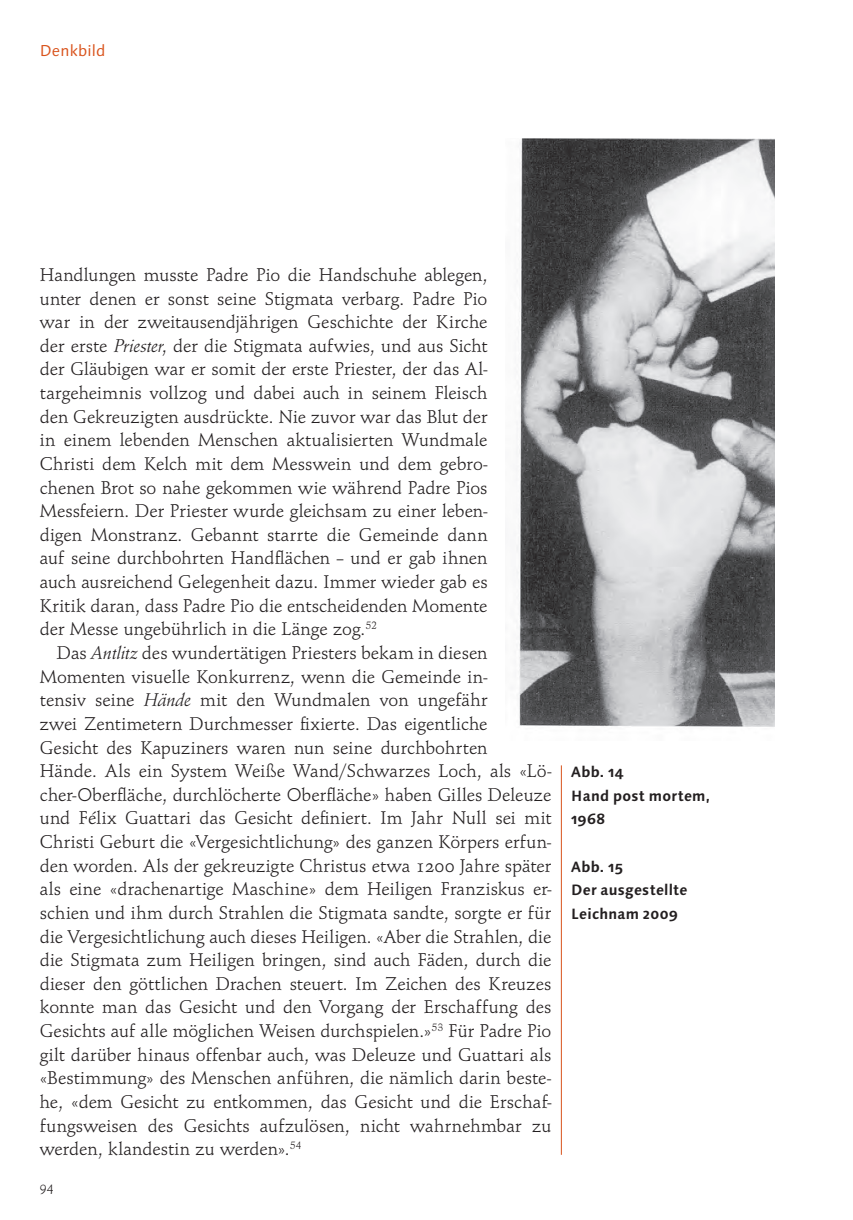
<style>
.page{position:relative;width:853px;height:1220px;background:#fff}
.page>*{position:absolute;margin:0;border:0;box-sizing:border-box;transform-origin:0 0}
.t1{font:19.25px/23.6px "Schneidler OSF";letter-spacing:.005em;color:#231f20;text-align:justify}
.t2{font:15.75px "Linotype Syntax Os F";letter-spacing:.01em;color:#d9531c}
.t3{font:700 14.88px/23.6px "Linotype Syntax Os F";letter-spacing:.015em;color:#231f20}
.t4{font:14px "Schneidler OSF";color:#231f20}
.s1{font-family:"Schneidler Ita"}
</style>
<div class="page">
<hr style="left:560px;top:765px;width:1px;height:389px;background:#d9531c">
<img style="left:516px;top:139px;width:258px;height:588px">
<p class="t2" style="left:40px;top:45px;width:67px">Denkbild</p>
<p class="t1" style="left:40px;top:264px;width:449px">Handlungen musste Padre Pio die Handschuhe ablegen, unter denen er sonst seine Stigmata verbarg. Padre Pio war in der zweitausendjährigen Geschichte der Kirche der erste <span class="s1">Priester</span>, der die Stigmata aufwies, und aus Sicht der Gläubigen war er somit der erste Priester, der das Al&shy;targeheimnis vollzog und dabei auch in seinem Fleisch den Gekreuzigten ausdrückte. Nie zuvor war das Blut der in einem lebenden Menschen aktualisierten Wundmale Christi dem Kelch mit dem Messwein und dem gebro&shy;chenen Brot so nahe gekommen wie während Padre Pios Messfeiern. Der Priester wurde gleichsam zu einer leben&shy;digen Monstranz. Gebannt starrte die Gemeinde dann auf seine durchbohrten Handflächen – und er gab ihnen auch ausreichend Gelegenheit dazu. Immer wieder gab es Kritik daran, dass Padre Pio die entscheidenden Momente der Messe ungebührlich in die Länge zog.<sup>52</sup></p>
<p class="t1" style="left:40px;top:642px;width:513px;text-align:left;text-indent:17px">Das <span class="s1">Antlitz</span> des wundertätigen Priesters bekam in diesen Momenten visuelle Konkurrenz, wenn die Gemeinde in-<br>tensiv seine <span class="s1">Hände</span> mit den Wundmalen von ungefähr<br>zwei Zentimetern Durchmesser fixierte. Das eigentliche<br>Gesicht des Kapuziners waren nun seine durchbohrten<br>Hände. Als ein System Weiße Wand/Schwarzes Loch, als «Lö&shy;cher-Oberfläche, durchlöcherte Oberfläche» haben Gilles Deleuze und Félix Guattari das Gesicht definiert. Im Jahr Null sei mit Christi Geburt die «Vergesichtlichung» des ganzen Körpers erfun&shy;den worden. Als der gekreuzigte Christus etwa 1200 Jahre später als eine «drachenartige Maschine» dem Heiligen Franziskus er&shy;schien und ihm durch Strahlen die Stigmata sandte, sorgte er für die Vergesichtlichung auch dieses Heiligen. «Aber die Strahlen, die die Stigmata zum Heiligen bringen, sind auch Fäden, durch die dieser den göttlichen Drachen steuert. Im Zeichen des Kreuzes konnte man das Gesicht und den Vorgang der Erschaffung des Gesichts auf alle möglichen Weisen durchspielen.»<sup>53</sup> Für Padre Pio gilt darüber hinaus offenbar auch, was Deleuze und Guattari als «Bestimmung» des Menschen anführen, die nämlich darin beste&shy;he, «dem Gesicht zu entkommen, das Gesicht und die Erschaf&shy;fungsweisen des Gesichts aufzulösen, nicht wahrnehmbar zu werden, klandestin zu werden».<sup>54</sup></p>
<p class="t4" style="left:40px;top:1180px;width:15px">94</p>
<p class="t3" style="left:571px;top:761px;width:140px">Abb. 14<br>Hand post mortem,<br>1968</p>
<p class="t3" style="left:571px;top:856px;width:118px">Abb. 15<br>Der ausgestellte<br>Leichnam 2009</p>
</div>
